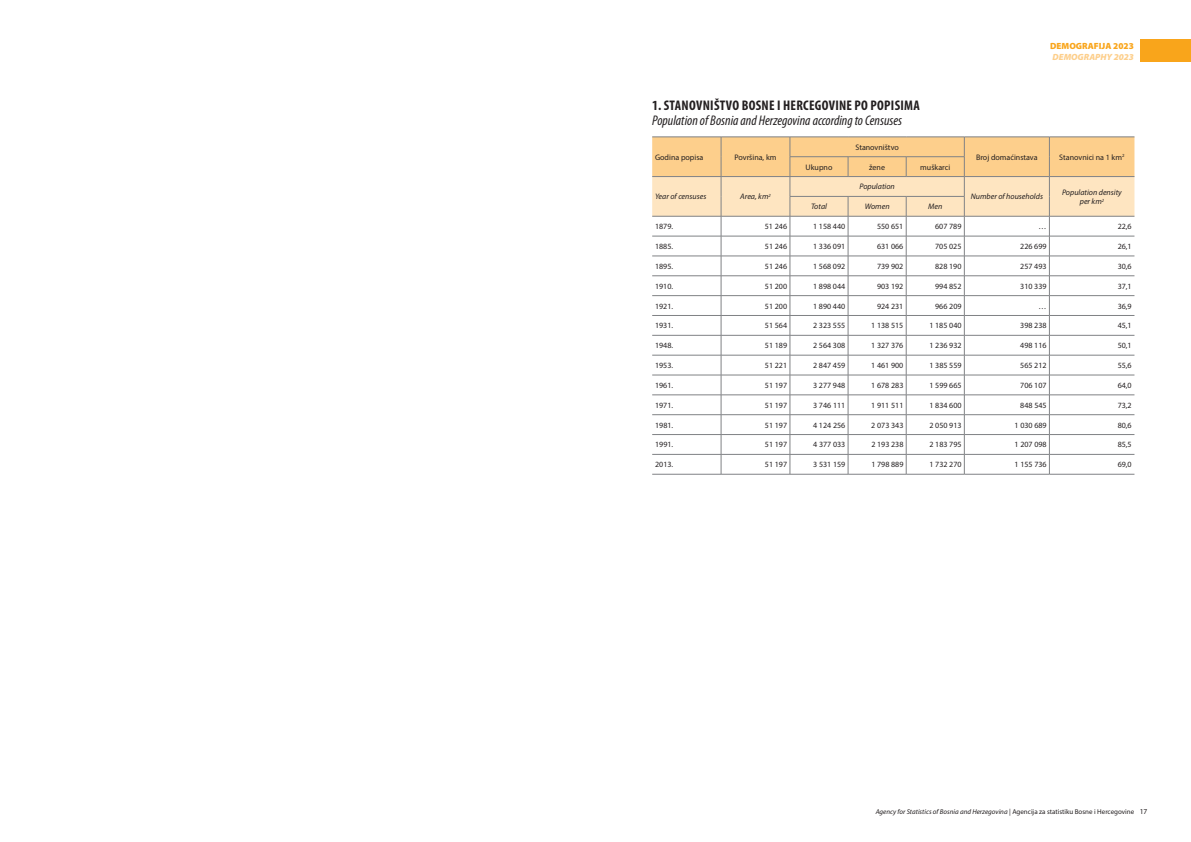
<style>
.page{position:relative;width:1191px;height:842px;background:#fff}
.page>*{position:absolute;margin:0;border:0;box-sizing:border-box;transform-origin:0 0}
.t1{font:italic condensed 14px "Myriad Pro";color:#231f20}
.t2{font:700 condensed 14px "Myriad Pro";letter-spacing:.02em;color:#231f20}
.t3{font:900 9px "Myriad Pro";color:#f9a51b}
.t4{font:italic 900 9px "Myriad Pro";color:#fdcf8c}
.t5{font:8px "Myriad Pro";color:#231f20}
.t6{font:italic 8px/9.6px "Myriad Pro";color:#231f20;text-align:center}
.t7{font:italic 7px "Myriad Pro";color:#231f20}
.s1{font-style:normal}
.s2{font-style:normal;font-size:7.5px}
</style>
<div class="page">
<div style="left:1140px;top:40px;width:51px;height:22px;background:#f9a51b"></div>
<svg style="left:652px;top:137px;width:482px;height:337px"></svg>
<hr style="left:652px;top:474px;width:69px;height:1px;background:#808285">
<hr style="left:721px;top:474px;width:69px;height:1px;background:#808285">
<hr style="left:790px;top:474px;width:58px;height:1px;background:#808285">
<hr style="left:848px;top:474px;width:58px;height:1px;background:#808285">
<hr style="left:906px;top:474px;width:58px;height:1px;background:#808285">
<hr style="left:964px;top:474px;width:85px;height:1px;background:#808285">
<hr style="left:1049px;top:474px;width:85px;height:1px;background:#808285">
<h1 class="t2" style="left:652px;top:96px;width:269px">1. STANOVNIŠTVO BOSNE I HERCEGOVINE PO POPISIMA</h1>
<h1 class="t1" style="left:652px;top:112px;width:251px">Population of Bosnia and Herzegovina according to Censuses</h1>
<p class="t5" style="left:655px;top:152px;width:50px">Godina popisa</p>
<p class="t5" style="left:734px;top:152px;width:44px">Površina, km</p>
<p class="t6" style="left:655px;top:192px;width:53px">Year of censuses</p>
<p class="t6" style="left:740px;top:192px;width:32px">Area, km<sup>2</sup></p>
<p class="t5" style="left:855px;top:142px;width:45px">Stanovništvo</p>
<p class="t5" style="left:805px;top:162px;width:28px">Ukupno</p>
<p class="t5" style="left:869px;top:162px;width:17px">žene</p>
<p class="t5" style="left:920px;top:162px;width:31px">muškarci</p>
<p class="t6" style="left:859px;top:182px;width:37px">Population</p>
<p class="t6" style="left:811px;top:202px;width:18px">Total</p>
<p class="t6" style="left:864px;top:202px;width:26px">Women</p>
<p class="t6" style="left:928px;top:202px;width:16px">Men</p>
<p class="t3" style="left:1050px;top:40px;width:85px">DEMOGRAFIJA 2023</p>
<p class="t4" style="left:1052px;top:51px;width:83px">DEMOGRAPHY 2023</p>
<p class="t5" style="left:976px;top:152px;width:63px">Broj domaćinstava</p>
<p class="t5" style="left:1059px;top:152px;width:67px">Stanovnici na 1 km<sup>2</sup></p>
<p class="t6" style="left:970px;top:192px;width:74px">Number of households</p>
<p class="t6" style="left:1062px;top:187px;width:61px">Population density per km<sup>2</sup></p>
<p class="t5" style="left:655px;top:222px;width:20px">1879.</p>
<p class="t5" style="left:765px;top:222px;width:24px">51 246</p>
<p class="t5" style="left:813px;top:222px;width:34px">1 158 440</p>
<p class="t5" style="left:877px;top:222px;width:28px">550 651</p>
<p class="t5" style="left:935px;top:222px;width:28px">607 789</p>
<p class="t5" style="left:1038px;top:222px;width:9px">…</p>
<p class="t5" style="left:1117px;top:222px;width:15px">22,6</p>
<p class="t5" style="left:655px;top:241px;width:20px">1885.</p>
<p class="t5" style="left:765px;top:241px;width:24px">51 246</p>
<p class="t5" style="left:813px;top:241px;width:34px">1 336 091</p>
<p class="t5" style="left:877px;top:241px;width:28px">631 066</p>
<p class="t5" style="left:935px;top:241px;width:28px">705 025</p>
<p class="t5" style="left:1020px;top:241px;width:28px">226 699</p>
<p class="t5" style="left:1117px;top:241px;width:15px">26,1</p>
<p class="t5" style="left:655px;top:261px;width:20px">1895.</p>
<p class="t5" style="left:765px;top:261px;width:24px">51 246</p>
<p class="t5" style="left:813px;top:261px;width:34px">1 568 092</p>
<p class="t5" style="left:877px;top:261px;width:28px">739 902</p>
<p class="t5" style="left:935px;top:261px;width:28px">828 190</p>
<p class="t5" style="left:1020px;top:261px;width:28px">257 493</p>
<p class="t5" style="left:1117px;top:261px;width:15px">30,6</p>
<p class="t5" style="left:655px;top:281px;width:20px">1910.</p>
<p class="t5" style="left:765px;top:281px;width:24px">51 200</p>
<p class="t5" style="left:813px;top:281px;width:34px">1 898 044</p>
<p class="t5" style="left:877px;top:281px;width:28px">903 192</p>
<p class="t5" style="left:935px;top:281px;width:28px">994 852</p>
<p class="t5" style="left:1020px;top:281px;width:28px">310 339</p>
<p class="t5" style="left:1117px;top:281px;width:15px">37,1</p>
<p class="t5" style="left:655px;top:301px;width:20px">1921.</p>
<p class="t5" style="left:765px;top:301px;width:24px">51 200</p>
<p class="t5" style="left:813px;top:301px;width:34px">1 890 440</p>
<p class="t5" style="left:877px;top:301px;width:28px">924 231</p>
<p class="t5" style="left:935px;top:301px;width:28px">966 209</p>
<p class="t5" style="left:1038px;top:301px;width:9px">…</p>
<p class="t5" style="left:1117px;top:301px;width:15px">36,9</p>
<p class="t5" style="left:655px;top:321px;width:20px">1931.</p>
<p class="t5" style="left:765px;top:321px;width:24px">51 564</p>
<p class="t5" style="left:813px;top:321px;width:34px">2 323 555</p>
<p class="t5" style="left:871px;top:321px;width:34px">1 138 515</p>
<p class="t5" style="left:929px;top:321px;width:34px">1 185 040</p>
<p class="t5" style="left:1020px;top:321px;width:28px">398 238</p>
<p class="t5" style="left:1117px;top:321px;width:15px">45,1</p>
<p class="t5" style="left:655px;top:341px;width:20px">1948.</p>
<p class="t5" style="left:765px;top:341px;width:24px">51 189</p>
<p class="t5" style="left:813px;top:341px;width:34px">2 564 308</p>
<p class="t5" style="left:871px;top:341px;width:34px">1 327 376</p>
<p class="t5" style="left:929px;top:341px;width:34px">1 236 932</p>
<p class="t5" style="left:1020px;top:341px;width:28px">498 116</p>
<p class="t5" style="left:1117px;top:341px;width:15px">50,1</p>
<p class="t5" style="left:655px;top:360px;width:20px">1953.</p>
<p class="t5" style="left:765px;top:360px;width:24px">51 221</p>
<p class="t5" style="left:813px;top:360px;width:34px">2 847 459</p>
<p class="t5" style="left:871px;top:360px;width:34px">1 461 900</p>
<p class="t5" style="left:929px;top:360px;width:34px">1 385 559</p>
<p class="t5" style="left:1020px;top:360px;width:28px">565 212</p>
<p class="t5" style="left:1117px;top:360px;width:15px">55,6</p>
<p class="t5" style="left:655px;top:380px;width:20px">1961.</p>
<p class="t5" style="left:765px;top:380px;width:24px">51 197</p>
<p class="t5" style="left:813px;top:380px;width:34px">3 277 948</p>
<p class="t5" style="left:871px;top:380px;width:34px">1 678 283</p>
<p class="t5" style="left:929px;top:380px;width:34px">1 599 665</p>
<p class="t5" style="left:1020px;top:380px;width:28px">706 107</p>
<p class="t5" style="left:1117px;top:380px;width:15px">64,0</p>
<p class="t5" style="left:655px;top:400px;width:20px">1971.</p>
<p class="t5" style="left:765px;top:400px;width:24px">51 197</p>
<p class="t5" style="left:813px;top:400px;width:34px">3 746 111</p>
<p class="t5" style="left:871px;top:400px;width:34px">1 911 511</p>
<p class="t5" style="left:929px;top:400px;width:34px">1 834 600</p>
<p class="t5" style="left:1020px;top:400px;width:28px">848 545</p>
<p class="t5" style="left:1117px;top:400px;width:15px">73,2</p>
<p class="t5" style="left:655px;top:420px;width:20px">1981.</p>
<p class="t5" style="left:765px;top:420px;width:24px">51 197</p>
<p class="t5" style="left:813px;top:420px;width:34px">4 124 256</p>
<p class="t5" style="left:871px;top:420px;width:34px">2 073 343</p>
<p class="t5" style="left:929px;top:420px;width:34px">2 050 913</p>
<p class="t5" style="left:1014px;top:420px;width:34px">1 030 689</p>
<p class="t5" style="left:1117px;top:420px;width:15px">80,6</p>
<p class="t5" style="left:655px;top:440px;width:20px">1991.</p>
<p class="t5" style="left:765px;top:440px;width:24px">51 197</p>
<p class="t5" style="left:813px;top:440px;width:34px">4 377 033</p>
<p class="t5" style="left:871px;top:440px;width:34px">2 193 238</p>
<p class="t5" style="left:929px;top:440px;width:34px">2 183 795</p>
<p class="t5" style="left:1014px;top:440px;width:34px">1 207 098</p>
<p class="t5" style="left:1117px;top:440px;width:15px">85,5</p>
<p class="t5" style="left:655px;top:460px;width:20px">2013.</p>
<p class="t5" style="left:765px;top:460px;width:24px">51 197</p>
<p class="t5" style="left:813px;top:460px;width:34px">3 531 159</p>
<p class="t5" style="left:871px;top:460px;width:34px">1 798 889</p>
<p class="t5" style="left:929px;top:460px;width:34px">1 732 270</p>
<p class="t5" style="left:1014px;top:460px;width:34px">1 155 736</p>
<p class="t5" style="left:1117px;top:460px;width:15px">69,0</p>
<p class="t7" style="left:875px;top:807px;width:273px">Agency for Statistics of Bosnia and Herzegovina <span class="s1">| Agencija za statistiku Bosne i Hercegovine</span> <span class="s2">17</span></p>
</div>
